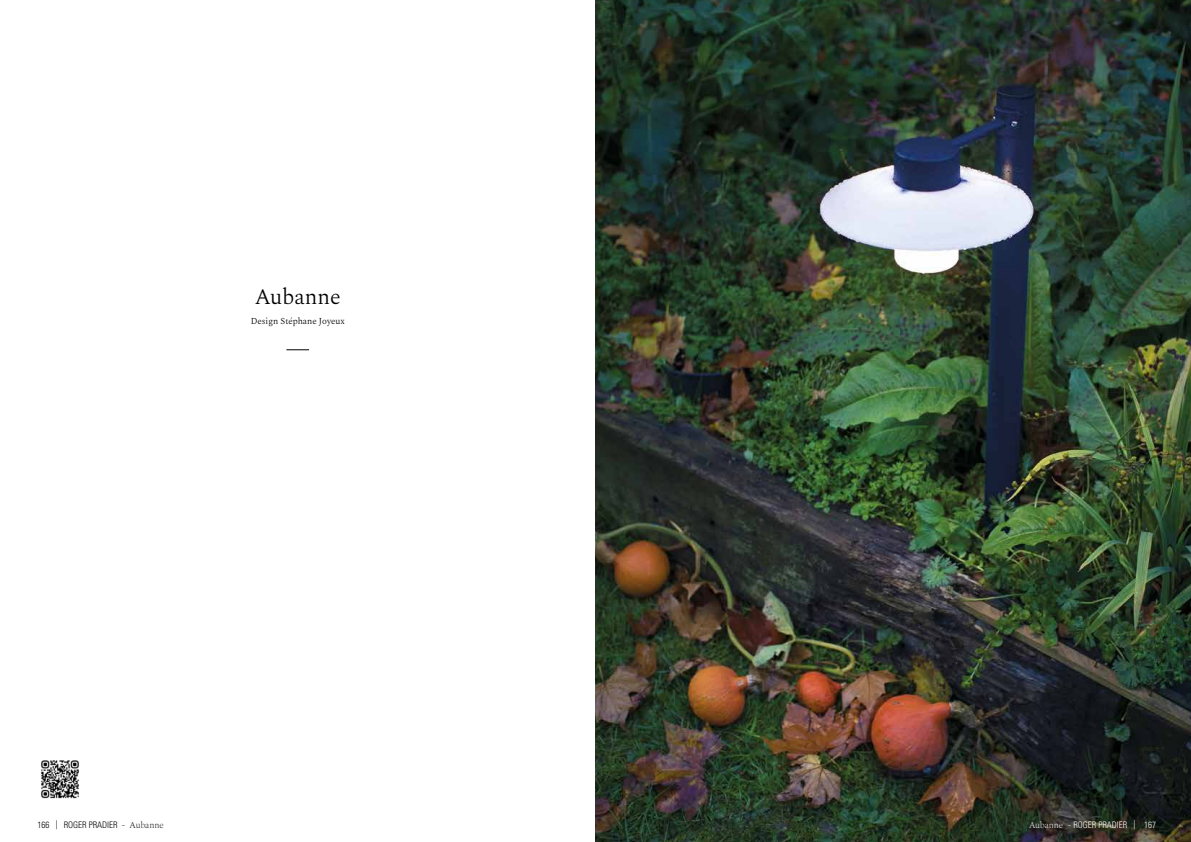
<style>
.page{position:relative;width:1191px;height:842px;background:#fff}
.page>*{position:absolute;margin:0;border:0;box-sizing:border-box;transform-origin:0 0}
.t1{font:300 22px "Spectral";color:#000}
.t2{font:300 condensed 9px "Univers LT Std";color:#fff}
.t3{font:300 condensed 9px "Univers LT Std";color:#000}
.t4{font:300 9px "Spectral";color:#000}
.s1{font-family:"Spectral";font-weight:200;font-stretch:normal}
.s2{color:#000}
</style>
<div class="page">
<img style="left:595px;top:0;width:596px;height:842px">
<svg style="left:286px;top:350px;width:23px;height:1px"></svg>
<img style="left:41px;top:760px;width:38px;height:39px">
<h1 class="t1" style="left:255px;top:281px;width:88px">Aubanne</h1>
<p class="t4" style="left:251px;top:314px;width:95px">Design Stéphane Joyeux</p>
<p class="t3" style="left:38px;top:819px;width:128px">166 | ROGER PRADIER <span class="s1">- Aubanne</span></p>
<p class="t2" style="left:1029px;top:819px;width:127px"><span class="s1">Aubanne -</span> ROGER PRADIER | <span class="s2">167</span></p>
<p class="t2" style="left:1144px;top:819px;width:13px">167</p>
</div>
